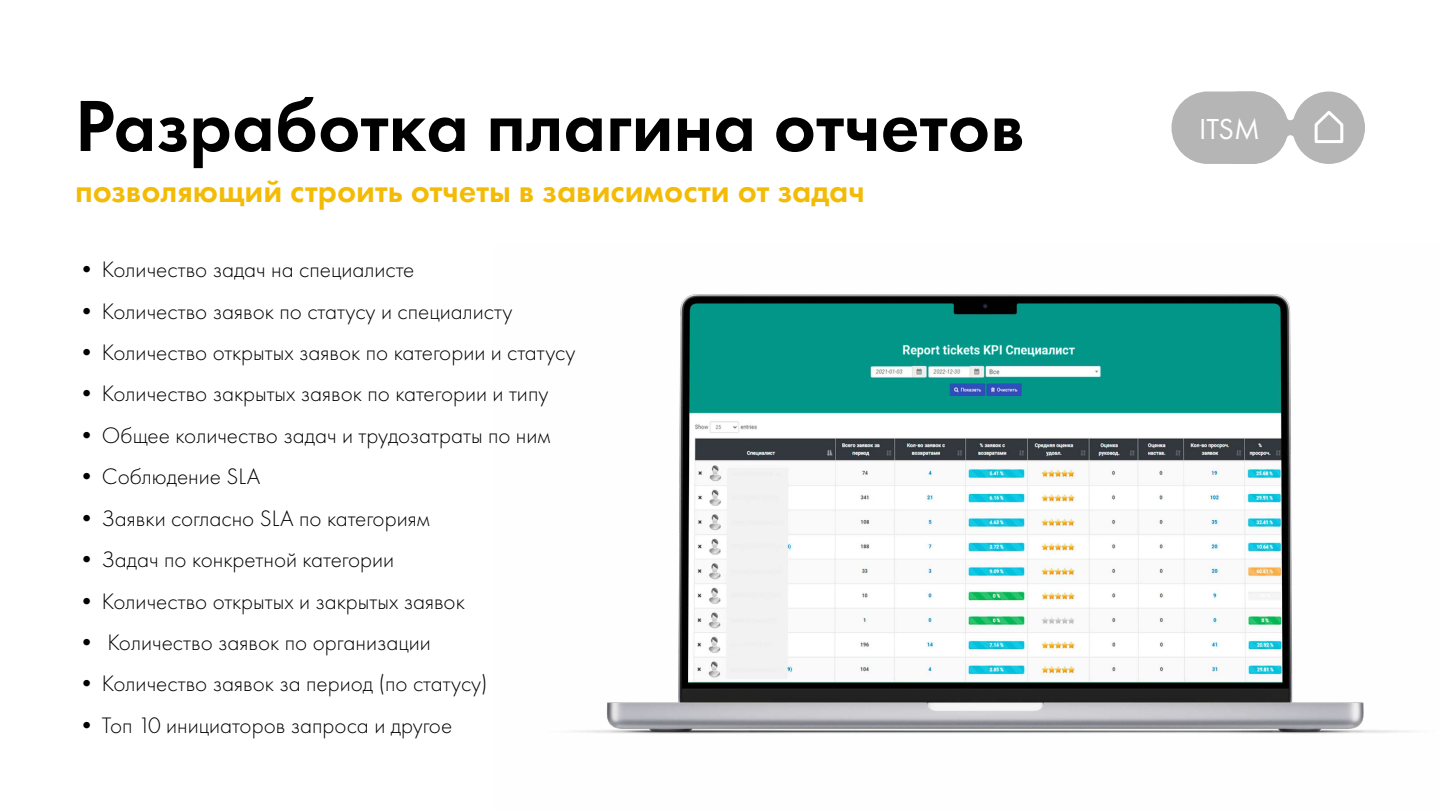
<style>
.page{position:relative;width:1440px;height:810px;background:#fff}
.page>*{position:absolute;margin:0;border:0;box-sizing:border-box;transform-origin:0 0}
.t1{font:600 75px "Futura PT";color:#000}
.t2{font:600 33.75px "Futura PT";color:#f3bb05}
.t3{font:30px "Futura PT";color:#fff}
.t4{font:300 23.25px "Futura PT";color:#020203}
</style>
<div class="page">
<div style="left:1171px;top:92px;width:117px;height:72px;background:#b5b5b5;border-radius:36px"></div>
<svg style="left:1204px;top:92px;width:161px;height:72px"></svg>
<img style="left:574px;top:294px;width:836px;height:440px">
<h1 class="t1" style="left:75px;top:79px;width:951px">Разработка плагина отчетов</h1>
<h2 class="t2" style="left:75px;top:170px;width:791px">позволяющий строить отчеты в зависимости от задач</h2>
<p class="t4" style="left:75px;top:256px;width:341px">• Количество задач на специалисте</p>
<p class="t4" style="left:75px;top:298px;width:439px">• Количество заявок по статусу и специалисту</p>
<p class="t4" style="left:75px;top:339px;width:502px">• Количество открытых заявок по категории и статусу</p>
<p class="t4" style="left:75px;top:381px;width:475px">• Количество закрытых заявок по категории и типу</p>
<p class="t4" style="left:75px;top:422px;width:477px">• Общее количество задач и трудозатраты по ним</p>
<p class="t4" style="left:75px;top:463px;width:187px">• Соблюдение SLA</p>
<p class="t4" style="left:75px;top:505px;width:356px">• Заявки согласно SLA по категориям</p>
<p class="t4" style="left:75px;top:546px;width:321px">• Задач по конкретной категории</p>
<p class="t4" style="left:75px;top:588px;width:391px">• Количество открытых и закрытых заявок</p>
<p class="t4" style="left:75px;top:629px;width:357px">• Количество заявок по организации</p>
<p class="t4" style="left:75px;top:670px;width:414px">• Количество заявок за период (по статусу)</p>
<p class="t4" style="left:75px;top:712px;width:379px">• Топ 10 инициаторов запроса и другое</p>
<p class="t3" style="left:1199px;top:111px;width:62px">ITSM</p>
</div>
